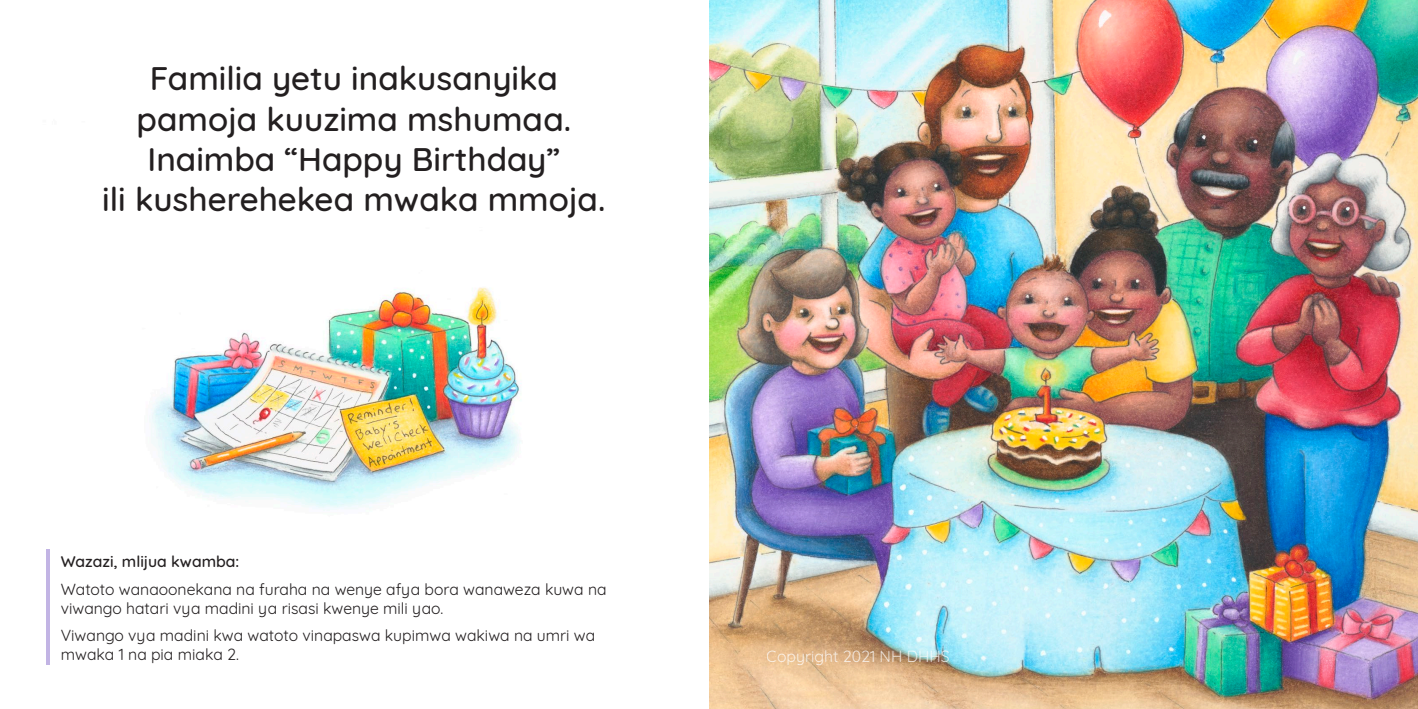
<style>
.page{position:relative;width:1418px;height:709px;background:#fff}
.page>*{position:absolute;margin:0;border:0;box-sizing:border-box;transform-origin:0 0}
.Child_text_22_26{font:500 33.25px/40.2px "Quicksand";color:#231f20;text-align:center}
.Parent_text_12_14{font:15.75px/19.2px "Quicksand";color:#231f20}
.Parent_text_12_14-2{font:500 15.75px "Quicksand";color:#231f20}
.t1{font:15.75px "Quicksand";color:#fff}
</style>
<div class="page">
<img style="left:49px;top:287px;width:472px;height:378px">
<hr style="left:46px;top:549px;width:3px;height:116px;background:#8365c8">
<img style="left:709px;top:0;width:709px;height:709px">
<p class="Child_text_22_26" style="left:102px;top:55px;width:504px">Familia yetu inakusanyika pamoja kuuzima mshumaa.<br>Inaimba “Happy Birthday”<br>ili kusherehekea mwaka mmoja.</p>
<p class="Parent_text_12_14-2" style="left:61px;top:549px;width:180px">Wazazi, mlijua kwamba:</p>
<p class="Parent_text_12_14" style="left:61px;top:578px;width:547px">Watoto wanaoonekana na furaha na wenye afya bora wanaweza kuwa na viwango hatari vya madini ya risasi kwenye mili yao.</p>
<p class="Parent_text_12_14" style="left:61px;top:624px;width:536px">Viwango vya madini kwa watoto vinapaswa kupimwa wakiwa na umri wa mwaka 1 na pia miaka 2.</p>
<p class="t1" style="left:767px;top:644px;width:184px">Copyright 2021 NH DHHS</p>
</div>
